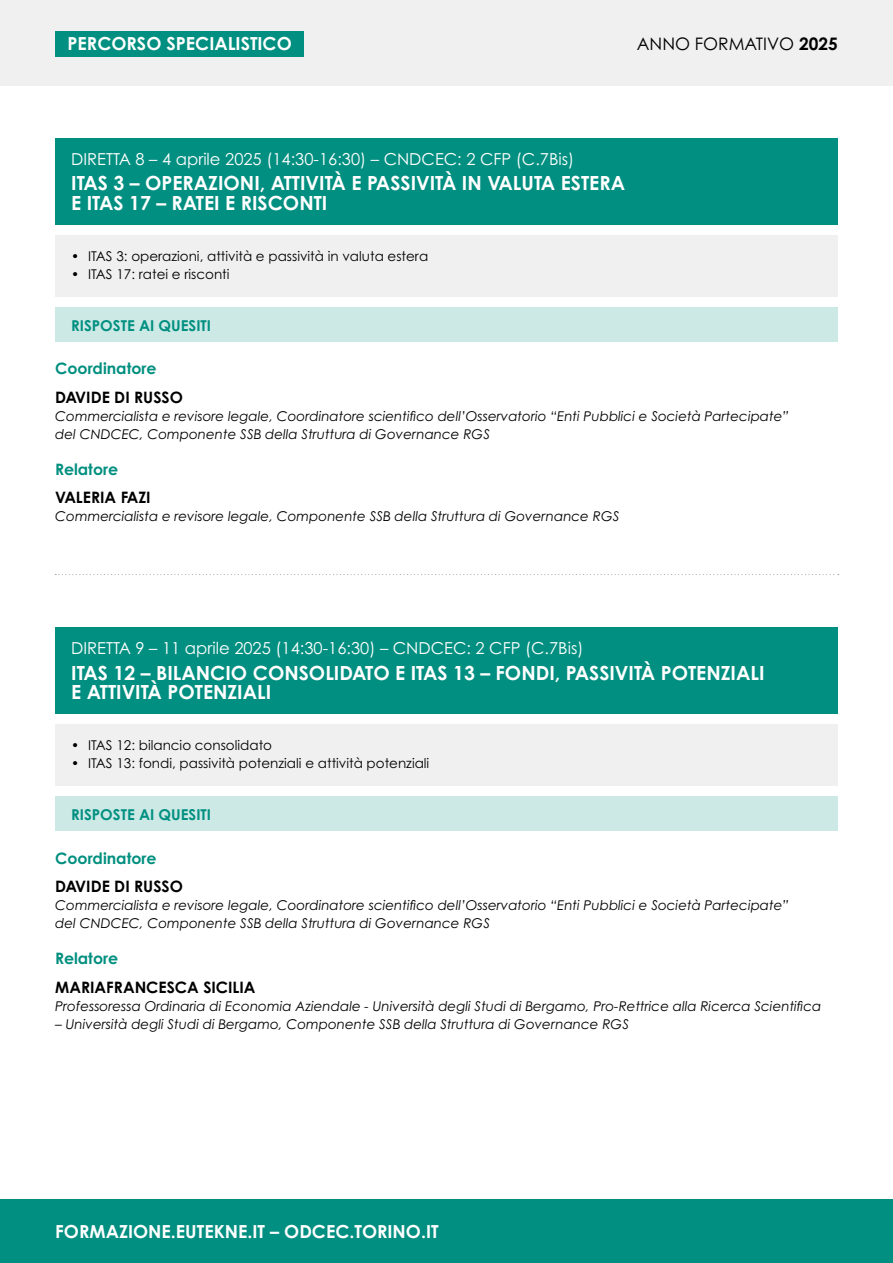
<style>
.page{position:relative;width:893px;height:1263px;background:#fff}
.page>*{position:absolute;margin:0;border:0;box-sizing:border-box;transform-origin:0 0}
.t1{font:700 19.5px/19.5px "Century Gothic Pro";color:#fff}
.t2{font:700 18px "Century Gothic Pro";color:#fff}
.t3{font:17.25px "Century Gothic Pro";color:#000}
.t4{font:16.5px "Century Gothic Pro";color:#fff}
.t5{font:700 15.75px "Century Gothic Pro";color:#000}
.t6{font:700 15.75px "Century Gothic Pro";color:#008f80}
.t7{font:700 15px "Century Gothic Pro";color:#008f80}
.t8{font:italic 13.5px/18px "Century Gothic Pro";color:#000}
.t9{font:13.5px "Century Gothic Pro";color:#000}
.s1{font-weight:700}
</style>
<div class="page">
<div style="left:0;top:0;width:893px;height:85px;background:#f0f0f0"></div>
<div style="left:55px;top:31px;width:249px;height:25px;background:#008f80"></div>
<div style="left:0;top:1199px;width:893px;height:64px;background:#008f80"></div>
<div style="left:55px;top:138px;width:783px;height:86px;background:#008f80"></div>
<div style="left:55px;top:235px;width:783px;height:62px;background:#f0f0f0"></div>
<div style="left:55px;top:307px;width:783px;height:34px;background:#cce9e6"></div>
<div style="left:55px;top:628px;width:783px;height:86px;background:#008f80"></div>
<div style="left:55px;top:724px;width:783px;height:62px;background:#f0f0f0"></div>
<div style="left:55px;top:797px;width:783px;height:34px;background:#cce9e6"></div>
<svg style="left:55px;top:574px;width:784px;height:1px"></svg>
<h2 class="t2" style="left:68px;top:32px;width:226px">PERCORSO SPECIALISTICO</h2>
<p class="t3" style="left:637px;top:33px;width:202px">ANNO FORMATIVO <span class="s1">2025</span></p>
<p class="t4" style="left:71px;top:149px;width:505px">DIRETTA 8 – 4 aprile 2025 (14:30-16:30) – CNDCEC: 2 CFP (C.7Bis)</p>
<h1 class="t1" style="left:71px;top:173px;width:555px">ITAS 3 – OPERAZIONI, ATTIVITÀ E PASSIVITÀ IN VALUTA ESTERA<br>E ITAS 17 – RATEI E RISCONTI</h1>
<p class="t9" style="left:71px;top:248px;width:359px">• ITAS 3: operazioni, attività e passività in valuta estera</p>
<p class="t9" style="left:71px;top:266px;width:160px">• ITAS 17: ratei e risconti</p>
<p class="t7" style="left:71px;top:316px;width:141px">RISPOSTE AI QUESITI</p>
<p class="t6" style="left:55px;top:359px;width:103px">Coordinatore</p>
<p class="t5" style="left:55px;top:387px;width:129px">DAVIDE DI RUSSO</p>
<p class="t8" style="left:55px;top:407px;width:735px">Commercialista e revisore legale, Coordinatore scientifico dell’Osservatorio “Enti Pubblici e Società Partecipate” del CNDCEC, Componente SSB della Struttura di Governance RGS</p>
<p class="t6" style="left:55px;top:459px;width:64px">Relatore</p>
<p class="t5" style="left:55px;top:488px;width:97px">VALERIA FAZI</p>
<p class="t8" style="left:55px;top:507px;width:566px">Commercialista e revisore legale, Componente SSB della Struttura di Governance RGS</p>
<p class="t4" style="left:71px;top:638px;width:514px">DIRETTA 9 – 11 aprile 2025 (14:30-16:30) – CNDCEC: 2 CFP (C.7Bis)</p>
<h1 class="t1" style="left:71px;top:663px;width:695px">ITAS 12 – BILANCIO CONSOLIDATO E ITAS 13 – FONDI, PASSIVITÀ POTENZIALI<br>E ATTIVITÀ POTENZIALI</h1>
<p class="t9" style="left:71px;top:737px;width:202px">• ITAS 12: bilancio consolidato</p>
<p class="t9" style="left:71px;top:755px;width:360px">• ITAS 13: fondi, passività potenziali e attività potenziali</p>
<p class="t7" style="left:71px;top:806px;width:141px">RISPOSTE AI QUESITI</p>
<p class="t6" style="left:55px;top:848px;width:103px">Coordinatore</p>
<p class="t5" style="left:55px;top:877px;width:129px">DAVIDE DI RUSSO</p>
<p class="t8" style="left:55px;top:896px;width:735px">Commercialista e revisore legale, Coordinatore scientifico dell’Osservatorio “Enti Pubblici e Società Partecipate” del CNDCEC, Componente SSB della Struttura di Governance RGS</p>
<p class="t6" style="left:55px;top:949px;width:64px">Relatore</p>
<p class="t5" style="left:55px;top:977px;width:202px">MARIAFRANCESCA SICILIA</p>
<p class="t8" style="left:55px;top:997px;width:768px">Professoressa Ordinaria di Economia Aziendale - Università degli Studi di Bergamo, Pro-Rettrice alla Ricerca Scientifica</p>
<p class="t8" style="left:55px;top:1015px;width:575px">– Università degli Studi di Bergamo, Componente SSB della Struttura di Governance RGS</p>
<h2 class="t2" style="left:55px;top:1220px;width:385px">FORMAZIONE.EUTEKNE.IT – ODCEC.TORINO.IT</h2>
</div>
